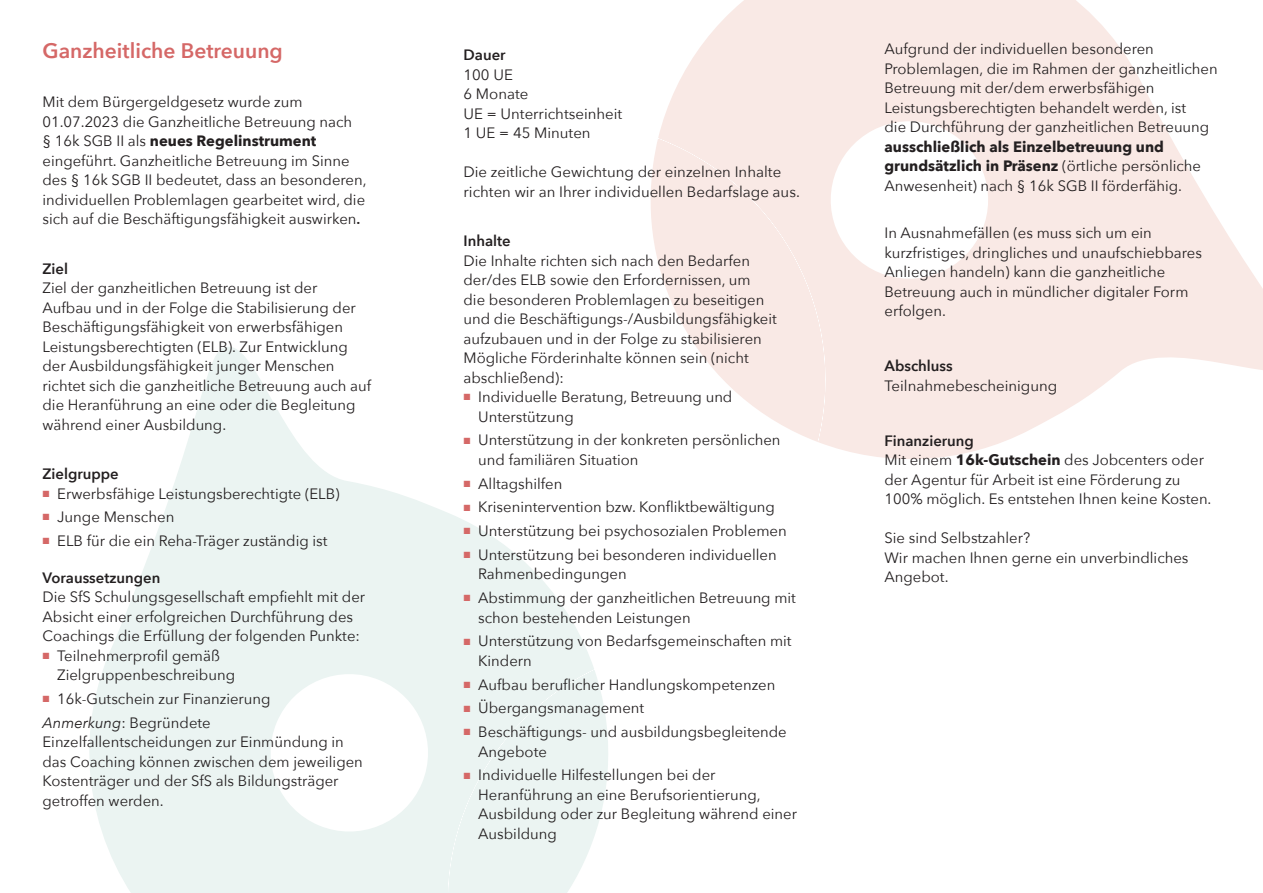
<style>
.page{position:relative;width:1263px;height:893px;background:#fff}
.page>*{position:absolute;margin:0;border:0;box-sizing:border-box;transform-origin:0 0}
.t1{font:600 21px "Avenir Next";color:#d56867}
.t2{font:15px/19.5px "Avenir Next";color:#231f20}
.t3{font:600 15px "Avenir Next";color:#231f20}
.s1{font-weight:700}
.s2{font-weight:600}
.s3{font-family:"Menlo";font-weight:700;font-size:12px;color:#d56867}
.s4{font-style:italic}
</style>
<div class="page">
<svg style="left:651px;top:0;width:612px;height:459px;fill:#f9e9e5"></svg>
<svg style="left:89px;top:347px;width:519px;height:546px;fill:#ebf4f2"></svg>
<p class="t1" style="left:43px;top:33px;width:242px">Ganzheitliche Betreuung</p>
<p class="t2" style="left:43px;top:92px;width:326px">Mit dem Bürgergeldgesetz wurde zum 01.07.2023 die Ganzheitliche Betreuung nach<br>§ 16k SGB II als <span class="s1">neues Regelinstrument </span>eingeführt. Ganzheitliche Betreuung im Sinne des § 16k SGB II bedeutet, dass an besonderen, individuellen Problemlagen gearbeitet wird, die sich auf die Beschäftigungsfähigkeit auswirken<span class="s2">.</span></p>
<p class="t2" style="left:43px;top:258px;width:330px"><span class="s2">Ziel<br></span>Ziel der ganzheitlichen Betreuung ist der<br>Aufbau und in der Folge die Stabilisierung der Beschäftigungsfähigkeit von erwerbsfähigen Leistungsberechtigten (ELB). Zur Entwicklung der Ausbildungsfähigkeit junger Menschen richtet sich die ganzheitliche Betreuung auch auf die Heranführung an eine oder die Begleitung während einer Ausbildung.</p>
<p class="t2" style="left:43px;top:463px;width:299px"><span class="s2">Zielgruppe<br></span><span class="s3">◼</span> Erwerbsfähige Leistungsberechtigte (ELB)</p>
<p class="t2" style="left:43px;top:507px;width:133px"><span class="s3">◼</span> Junge Menschen</p>
<p class="t2" style="left:43px;top:530px;width:286px"><span class="s3">◼</span> ELB für die ein Reha-Träger zuständig ist</p>
<p class="t3" style="left:43px;top:564px;width:119px">Voraussetzungen</p>
<p class="t2" style="left:43px;top:586px;width:324px">Die SfS Schulungsgesellschaft empfiehlt mit der</p>
<p class="t2" style="left:43px;top:606px;width:312px">Absicht einer erfolgreichen Durchführung des</p>
<p class="t2" style="left:43px;top:625px;width:319px">Coachings die Erfüllung der folgenden Punkte:</p>
<p class="t2" style="left:43px;top:645px;width:179px"><span class="s3">◼</span> Teilnehmerprofil gemäß</p>
<p class="t2" style="left:57px;top:664px;width:179px">Zielgruppenbeschreibung</p>
<p class="t2" style="left:43px;top:688px;width:230px"><span class="s3">◼</span> 16k-Gutschein zur Finanzierung</p>
<p class="t2" style="left:43px;top:712px;width:322px"><span class="s4">Anmerkung</span>: Begründete Einzelfallentscheidungen zur Einmündung in das Coaching können zwischen dem jeweiligen Kostenträger und der SfS als Bildungsträger getroffen werden.</p>
<p class="t3" style="left:463px;top:42px;width:44px">Dauer</p>
<p class="t2" style="left:463px;top:64px;width:51px">100 UE</p>
<p class="t2" style="left:463px;top:84px;width:66px">6 Monate</p>
<p class="t2" style="left:463px;top:103px;width:160px">UE = Unterrichtseinheit</p>
<p class="t2" style="left:463px;top:123px;width:129px">1 UE = 45 Minuten</p>
<p class="t2" style="left:463px;top:162px;width:338px">Die zeitliche Gewichtung der einzelnen Inhalte richten wir an Ihrer individuellen Bedarfslage aus.</p>
<p class="t3" style="left:463px;top:228px;width:49px">Inhalte</p>
<p class="t2" style="left:463px;top:250px;width:288px">Die Inhalte richten sich nach den Bedarfen</p>
<p class="t2" style="left:463px;top:269px;width:289px">der/des ELB sowie den Erfordernissen, um</p>
<p class="t2" style="left:463px;top:289px;width:302px">die besonderen Problemlagen zu beseitigen</p>
<p class="t2" style="left:463px;top:308px;width:315px">und die Beschäftigungs-/Ausbildungsfähigkeit</p>
<p class="t2" style="left:463px;top:328px;width:300px">aufzubauen und in der Folge zu stabilisieren</p>
<p class="t2" style="left:463px;top:347px;width:287px">Mögliche Förderinhalte können sein (nicht</p>
<p class="t2" style="left:463px;top:367px;width:102px">abschließend):</p>
<p class="t2" style="left:463px;top:386px;width:270px"><span class="s3">◼</span> Individuelle Beratung, Betreuung und</p>
<p class="t2" style="left:478px;top:406px;width:97px">Unterstützung</p>
<p class="t2" style="left:478px;top:430px;width:304px;text-indent:-15px"><span class="s3">◼</span> Unterstützung in der konkreten persönlichen und familiären Situation</p>
<p class="t2" style="left:463px;top:473px;width:100px"><span class="s3">◼</span> Alltagshilfen</p>
<p class="t2" style="left:463px;top:497px;width:313px"><span class="s3">◼</span> Krisenintervention bzw. Konfliktbewältigung</p>
<p class="t2" style="left:463px;top:520px;width:325px"><span class="s3">◼</span> Unterstützung bei psychosozialen Problemen</p>
<p class="t2" style="left:478px;top:544px;width:300px;text-indent:-15px"><span class="s3">◼</span> Unterstützung bei besonderen individuellen<br>Rahmenbedingungen</p>
<p class="t2" style="left:478px;top:587px;width:319px;text-indent:-15px"><span class="s3">◼</span> Abstimmung der ganzheitlichen Betreuung mit schon bestehenden Leistungen</p>
<p class="t2" style="left:478px;top:631px;width:315px;text-indent:-15px"><span class="s3">◼</span> Unterstützung von Bedarfsgemeinschaften mit<br>Kindern</p>
<p class="t2" style="left:463px;top:674px;width:313px"><span class="s3">◼</span> Aufbau beruflicher Handlungskompetenzen</p>
<p class="t2" style="left:463px;top:698px;width:182px"><span class="s3">◼</span> Übergangsmanagement</p>
<p class="t2" style="left:478px;top:722px;width:310px;text-indent:-15px"><span class="s3">◼</span> Beschäftigungs- und ausbildungsbegleitende<br>Angebote</p>
<p class="t2" style="left:478px;top:765px;width:320px;text-indent:-15px"><span class="s3">◼</span> Individuelle Hilfestellungen bei der Heranführung an eine Berufsorientierung, Ausbildung oder zur Begleitung während einer Ausbildung</p>
<p class="t2" style="left:884px;top:39px;width:335px">Aufgrund der individuellen besonderen Problemlagen, die im Rahmen der ganzheitlichen Betreuung mit der/dem erwerbsfähigen Leistungsberechtigten behandelt werden, ist<br>die Durchführung der ganzheitlichen Betreuung <span class="s1">ausschließlich als Einzelbetreuung und grundsätzlich in Präsenz</span> (örtliche persönliche Anwesenheit) nach § 16k SGB II förderfähig.</p>
<p class="t2" style="left:884px;top:223px;width:319px">In Ausnahmefällen (es muss sich um ein kurzfristiges, dringliches und unaufschiebbares Anliegen handeln) kann die ganzheitliche Betreuung auch in mündlicher digitaler Form erfolgen.</p>
<p class="t3" style="left:884px;top:353px;width:70px">Abschluss</p>
<p class="t2" style="left:884px;top:375px;width:174px">Teilnahmebescheinigung</p>
<p class="t3" style="left:884px;top:428px;width:91px">Finanzierung</p>
<p class="t2" style="left:884px;top:450px;width:328px">Mit einem <span class="s1">16k-Gutschein</span> des Jobcenters oder der Agentur für Arbeit ist eine Förderung zu<br>100% möglich. Es entstehen Ihnen keine Kosten.</p>
<p class="t2" style="left:884px;top:528px;width:147px">Sie sind Selbstzahler?</p>
<p class="t2" style="left:884px;top:547px;width:305px">Wir machen Ihnen gerne ein unverbindliches<br>Angebot.</p>
</div>
